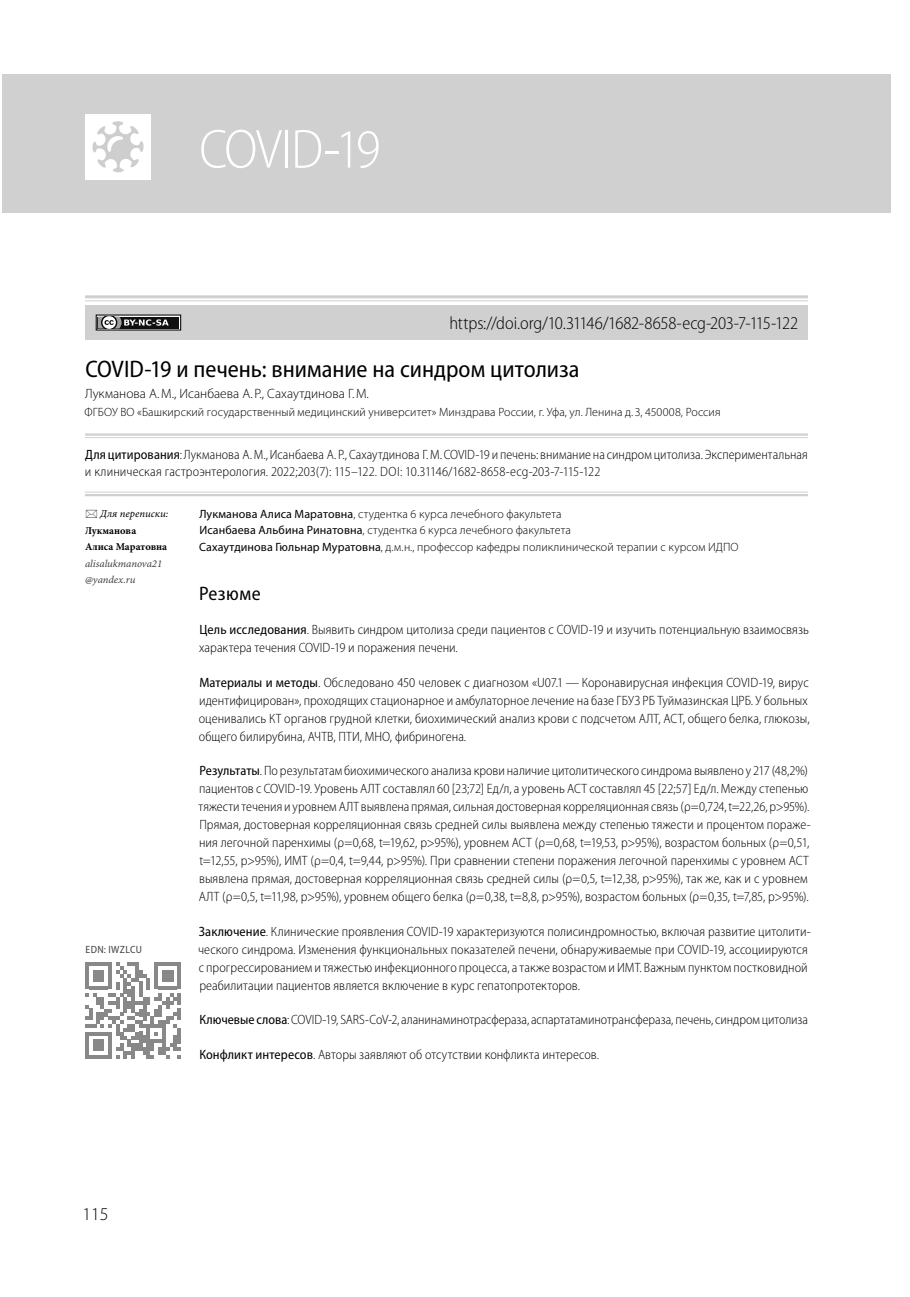
<style>
.page{position:relative;width:910px;height:1297px;background:#fff}
.page>*{position:absolute;margin:0;border:0;box-sizing:border-box;transform-origin:0 0}
.t1{font:300 semi-condensed 55.5px "Myriad Pro";letter-spacing:-.03em;color:#fff}
.t2{font:semi-condensed 24px "Myriad Pro";letter-spacing:-.005em;color:#000}
.t3{font:semi-condensed 19.5px "Myriad Pro";letter-spacing:.02em;color:#000}
.t4{font:300 semi-condensed 18px "Myriad Pro";letter-spacing:-.015em;color:#000}
.t5{font:300 18px "Myriad Pro";color:#000}
.t6{font:300 semi-condensed 13.5px/18px "Myriad Pro";color:#000}
.t7{font:300 13.5px "Myriad Pro";color:#000}
.t8{font:300 12px/16.5px "Myriad Pro";letter-spacing:.005em;color:#000}
.t9{font:10.5px/16.5px "Minion Pro It Capt";letter-spacing:-.005em;color:#424242}
.t10{font:700 10.5px/16.5px "Minion Pro";color:#000}
.t11{font:10.5px "Minion Pro It Capt";color:#000}
.t12{font:semi-condensed 10.5px "Myriad Pro";letter-spacing:.03em;color:#424242}
.s1{font-weight:400}
</style>
<div class="page">
<div style="left:2px;top:74px;width:889px;height:139px;background:#d0d0d0"></div>
<div style="left:85px;top:114px;width:66px;height:66px;background:#fff"></div>
<svg style="left:93px;top:121px;width:51px;height:51px"></svg>
<hr style="left:85px;top:433px;width:723px;height:3px;background:#d0d0d0">
<hr style="left:85px;top:437px;width:723px;height:1px;background:#d0d0d0">
<hr style="left:85px;top:492px;width:723px;height:1px;background:#d0d0d0">
<hr style="left:85px;top:494px;width:723px;height:2px;background:#d0d0d0">
<div style="left:85px;top:305px;width:723px;height:35px;background:#d0d0d0"></div>
<hr style="left:85px;top:295px;width:723px;height:3px;background:#d0d0d0">
<hr style="left:85px;top:300px;width:723px;height:1px;background:#d0d0d0">
<svg style="left:98px;top:316px;width:81px;height:13px"></svg>
<div style="left:98px;top:317px;width:81px;height:11px;background:#101010"></div>
<svg style="left:98px;top:317px;width:71px;height:11px"></svg>
<svg style="left:85px;top:962px;width:96px;height:97px"></svg>
<h1 class="t1" style="left:199px;top:128px;width:183px">COVID-19</h1>
<h3 class="t4" style="left:449px;top:316px;width:350px">https://doi.org/10.31146/1682-8658-ecg-203-7-115-122</h3>
<h2 class="t2" style="left:85px;top:360px;width:496px">COVID-19 и печень: внимание на синдром цитолиза</h2>
<p class="t7" style="left:85px;top:388px;width:285px">Лукманова А. М., Исанбаева А. Р., Сахаутдинова Г. М.</p>
<p class="t8" style="left:85px;top:405px;width:637px">ФГБОУ ВО «Башкирский государственный медицинский университет» Минздрава России, г. Уфа, ул. Ленина д. 3, 450008, Россия</p>
<p class="t6" style="left:85px;top:447px;width:724px;line-height:16.5px"><span class="s1">Для цитирования</span>: Лукманова А. М., Исанбаева А. Р., Сахаутдинова Г. М. COVID-19 и печень: внимание на синдром цитолиза. Экспериментальная и клиническая гастроэнтерология. 2022;203(7): 115–122. DOI: 10.31146/1682-8658-ecg-203-7-115-122</p>
<p class="t11" style="left:100px;top:510px;width:70px">Для переписки:</p>
<p class="t10" style="left:85px;top:523px;width:84px">Лукманова<br>Алиса Маратовна</p>
<p class="t9" style="left:85px;top:556px;width:79px">alisalukmanova21 @yandex.ru</p>
<p class="t12" style="left:86px;top:946px;width:58px">EDN: IWZLCU</p>
<p class="t8" style="left:199px;top:506px;width:541px"><span class="s1">Лукманова Алиса Маратовна</span>, студентка 6 курса лечебного факультета<br><span class="s1">Исанбаева Альбина Ринатовна</span>, студентка 6 курса лечебного факультета<br><span class="s1">Сахаутдинова Гюльнар Муратовна</span>, д. м. н., профессор кафедры поликлинической терапии с курсом ИДПО</p>
<h3 class="t3" style="left:199px;top:586px;width:63px">Резюме</h3>
<p class="t6" style="left:199px;top:622px;width:611px"><span class="s1">Цель исследования</span>. Выявить синдром цитолиза среди пациентов с COVID-19 и изучить потенциальную взаимосвязь характера течения COVID-19 и поражения печени.</p>
<p class="t6" style="left:199px;top:674px;width:612px"><span class="s1">Материалы и методы</span>. Обследовано 450 человек с диагнозом «U07.1 — Коронавирусная инфекция COVID-19, вирус идентифицирован», проходящих стационарное и амбулаторное лечение на базе ГБУЗ РБ Туймазинская ЦРБ. У больных оценивались КТ органов грудной клетки, биохимический анализ крови с подсчетом АЛТ, АСТ, общего белка, глюкозы, общего билирубина, АЧТВ, ПТИ, МНО, фибриногена.</p>
<p class="t6" style="left:199px;top:763px;width:614px"><span class="s1">Результаты</span>. По результатам биохимического анализа крови наличие цитолитического синдрома выявлено у 217 (48,2%) пациентов с COVID-19. Уровень АЛТ составлял 60 [23;72] Ед/л, а уровень АСТ составлял 45 [22;57] Ед/л. Между степенью тяжести течения и уровнем АЛТ выявлена прямая, сильная достоверная корреляционная связь (ρ=0,724, t=22,26, p&gt;95%).<br>Прямая, достоверная корреляционная связь средней силы выявлена между степенью тяжести и процентом пораже&shy;ния легочной паренхимы (ρ=0,68, t=19,62, p&gt;95%), уровнем АСТ (ρ=0,68, t=19,53, p&gt;95%), возрастом больных (ρ=0,51, t=12,55, p&gt;95%), ИМТ (ρ=0,4, t=9,44, p&gt;95%). При сравнении степени поражения легочной паренхимы с уровнем АСТ выявлена прямая, достоверная корреляционная связь средней силы (ρ=0,5, t=12,38, p&gt;95%), так же, как и с уровнем АЛТ (ρ=0,5, t=11,98, p&gt;95%), уровнем общего белка (ρ=0,38, t=8,8, p&gt;95%), возрастом больных (ρ=0,35, t=7,85, p&gt;95%).</p>
<p class="t6" style="left:198px;top:923px;width:614px"><span class="s1">Заключение</span>. Клинические проявления COVID-19 характеризуются полисиндромностью, включая развитие цитолити&shy;ческого синдрома. Изменения функциональных показателей печени, обнаруживаемые при COVID-19, ассоциируются с прогрессированием и тяжестью инфекционного процесса, а также возрастом и ИМТ. Важным пунктом постковидной реабилитации пациентов является включение в курс гепатопротекторов.</p>
<p class="t6" style="left:199px;top:1012px;width:610px"><span class="s1">Ключевые слова</span>: COVID-19, SARS-CoV-2, аланинаминотрасфераза, аспартатаминотрансфераза, печень, синдром цитолиза</p>
<p class="t6" style="left:199px;top:1046px;width:401px"><span class="s1">Конфликт интересов</span>. Авторы заявляют об отсутствии конфликта интересов.</p>
<h3 class="t5" style="left:82px;top:1206px;width:28px">115</h3>
</div>
